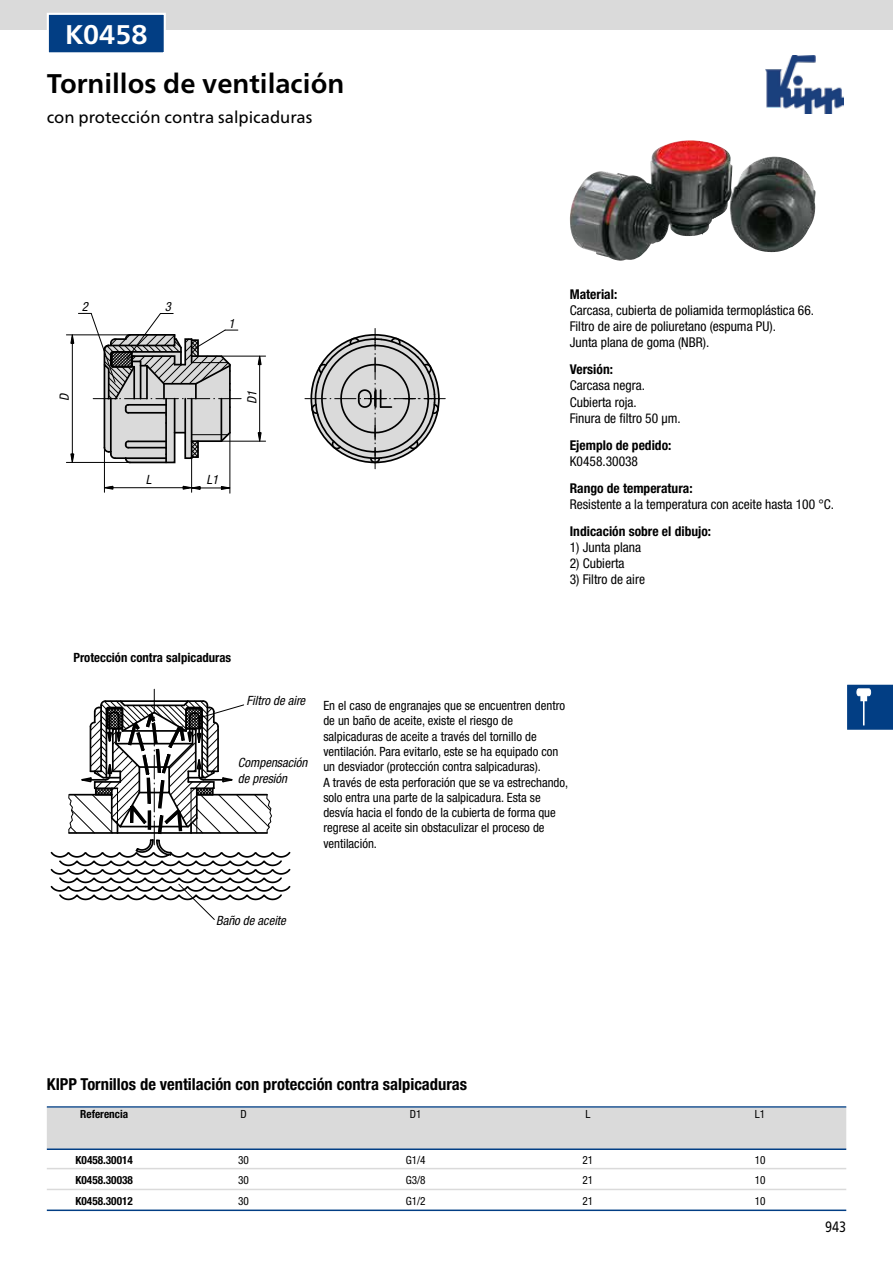
<style>
.page{position:relative;width:893px;height:1263px;background:#fff}
.page>*{position:absolute;margin:0;border:0;box-sizing:border-box;transform-origin:0 0}
.t1{font:700 27px "Frutiger Neue LTW1 G";color:#000}
.t2{font:700 27px "Frutiger Neue LTW1 G";color:#fff}
.t3{font:700 condensed 16.5px "Helvetica Neue LTW1 G";color:#000}
.t4{font:16.5px "Frutiger Neue LTW1 G";color:#000}
.t5{font:15px "Frutiger Neue LTW1 G";color:#000;scale:.81 1}
.t6{font:condensed 13.5px/16.2px "Helvetica Neue LTW1 G";color:#000}
.t7{font:700 condensed 13.5px "Helvetica Neue LTW1 G";color:#000}
.t8{font:condensed 12.75px/15.3px "Helvetica Neue LTW1 G";color:#000}
.t9{font:italic condensed 12.75px/15.3px "Helvetica Neue LTW1 G";color:#000}
.t10{font:700 condensed 12.75px "Helvetica Neue LTW1 G";color:#000}
.t11{font:700 condensed 11.25px "Helvetica Neue LTW1 G";color:#000}
.t12{font:condensed 11.25px "Helvetica Neue LTW1 G";color:#000}
</style>
<div class="page">
<img style="left:765px;top:55px;width:79px;height:58px">
<div style="left:0;top:0;width:893px;height:30px;background:#dadada"></div>
<svg style="left:847px;top:684px;width:46px;height:46px;background:#1d5291"></svg>
<img style="left:570px;top:140px;width:246px;height:121px">
<svg style="left:305px;top:328px;width:140px;height:141px"></svg>
<svg style="left:221px;top:485px;width:10px;height:5px"></svg>
<hr style="left:192px;top:487px;width:38px;height:1px;background:#000">
<hr style="left:229px;top:433px;width:1px;height:60px;background:#000">
<svg style="left:182px;top:485px;width:19px;height:5px"></svg>
<svg style="left:103px;top:485px;width:11px;height:5px"></svg>
<hr style="left:104px;top:487px;width:88px;height:1px;background:#000">
<hr style="left:104px;top:447px;width:1px;height:45px;background:#000">
<hr style="left:191px;top:454px;width:1px;height:38px;background:#000">
<svg style="left:257px;top:355px;width:5px;height:10px"></svg>
<svg style="left:257px;top:432px;width:5px;height:9px"></svg>
<hr style="left:259px;top:356px;width:1px;height:85px;background:#000">
<hr style="left:221px;top:441px;width:45px;height:1px;background:#000">
<hr style="left:221px;top:356px;width:45px;height:1px;background:#000">
<hr style="left:66px;top:462px;width:64px;height:1px;background:#000">
<hr style="left:66px;top:334px;width:64px;height:1px;background:#000">
<svg style="left:50px;top:689px;width:241px;height:231px"></svg>
<svg style="left:70px;top:312px;width:171px;height:155px"></svg>
<div style="left:48px;top:14px;width:117px;height:39px;background:#023e84"></div>
<div style="left:47px;top:13px;width:119px;height:41px;border:2px solid #fff"></div>
<hr style="left:47px;top:1106px;width:799px;height:2px;background:#023e84">
<div style="left:47px;top:1108px;width:799px;height:41px;background:#dadada"></div>
<hr style="left:47px;top:1148px;width:799px;height:2px;background:#023e84">
<hr style="left:47px;top:1168px;width:799px;height:1px;background:#dadada">
<hr style="left:47px;top:1189px;width:799px;height:1px;background:#dadada">
<hr style="left:47px;top:1209px;width:799px;height:2px;background:#023e84">
<h1 class="t2" style="left:65px;top:18px;width:84px">K0458</h1>
<h1 class="t1" style="left:47px;top:67px;width:299px">Tornillos de ventilación</h1>
<p class="t4" style="left:47px;top:105px;width:267px">con protección contra salpicaduras</p>
<p class="t9" style="left:82px;top:299px;width:8px">2</p>
<p class="t9" style="left:165px;top:299px;width:8px">3</p>
<p class="t9" style="left:57px;top:401px;width:10px;rotate:-90deg">D</p>
<p class="t9" style="left:229px;top:316px;width:8px">1</p>
<p class="t9" style="left:244px;top:404px;width:15px;rotate:-90deg">D1</p>
<p class="t9" style="left:146px;top:472px;width:7px">L</p>
<p class="t9" style="left:206px;top:472px;width:13px">L1</p>
<p class="t10" style="left:73px;top:650px;width:159px">Protección contra salpicaduras</p>
<p class="t7" style="left:570px;top:286px;width:49px">Material:</p>
<p class="t6" style="left:570px;top:302px;width:246px">Carcasa, cubierta de poliamida termoplástica 66.<br>Filtro de aire de poliuretano (espuma PU).<br>Junta plana de goma (NBR).</p>
<p class="t7" style="left:570px;top:361px;width:45px">Versión:</p>
<p class="t6" style="left:570px;top:378px;width:112px">Carcasa negra.<br>Cubierta roja.<br>Finura de filtro 50 µm.</p>
<p class="t7" style="left:570px;top:437px;width:103px">Ejemplo de pedido:</p>
<p class="t6" style="left:570px;top:453px;width:70px">K0458.30038</p>
<p class="t7" style="left:570px;top:480px;width:124px">Rango de temperatura:</p>
<p class="t6" style="left:570px;top:496px;width:266px">Resistente a la temperatura con aceite hasta 100 °C.</p>
<p class="t7" style="left:570px;top:523px;width:143px">Indicación sobre el dibujo:</p>
<p class="t6" style="left:570px;top:539px;width:73px">1) Junta plana</p>
<p class="t6" style="left:570px;top:555px;width:56px">2) Cubierta</p>
<p class="t6" style="left:570px;top:571px;width:77px">3) Filtro de aire</p>
<p class="t9" style="left:247px;top:693px;width:60px">Filtro de aire</p>
<p class="t9" style="left:238px;top:755px;width:71px">Compensación de presión</p>
<p class="t8" style="left:323px;top:698px;width:246px">En el caso de engranajes que se encuentren dentro de un baño de aceite, existe el riesgo de salpicaduras de aceite a través del tornillo de ventilación. Para evitarlo, este se ha equipado con un desviador (protección contra salpicaduras).<br>A través de esta perforación que se va estrechando, solo entra una parte de la salpicadura. Esta se desvía hacia el fondo de la cubierta de forma que regrese al aceite sin obstaculizar el proceso de ventilación.</p>
<p class="t9" style="left:216px;top:913px;width:71px">Baño de aceite</p>
<p class="t3" style="left:47px;top:1074px;width:422px">KIPP Tornillos de ventilación con protección contra salpicaduras</p>
<p class="t11" style="left:80px;top:1107px;width:49px">Referencia</p>
<p class="t12" style="left:240px;top:1107px;width:8px">D</p>
<p class="t12" style="left:410px;top:1107px;width:13px">D1</p>
<p class="t12" style="left:585px;top:1107px;width:6px">L</p>
<p class="t12" style="left:755px;top:1107px;width:12px">L1</p>
<p class="t11" style="left:76px;top:1153px;width:59px">K0458.30014</p>
<p class="t12" style="left:238px;top:1153px;width:12px">30</p>
<p class="t12" style="left:406px;top:1153px;width:21px">G1/4</p>
<p class="t12" style="left:582px;top:1153px;width:12px">21</p>
<p class="t12" style="left:755px;top:1153px;width:12px">10</p>
<p class="t11" style="left:76px;top:1174px;width:59px">K0458.30038</p>
<p class="t12" style="left:238px;top:1174px;width:12px">30</p>
<p class="t12" style="left:406px;top:1174px;width:21px">G3/8</p>
<p class="t12" style="left:582px;top:1174px;width:12px">21</p>
<p class="t12" style="left:755px;top:1174px;width:12px">10</p>
<p class="t11" style="left:76px;top:1194px;width:59px">K0458.30012</p>
<p class="t12" style="left:238px;top:1195px;width:12px">30</p>
<p class="t12" style="left:406px;top:1195px;width:21px">G1/2</p>
<p class="t12" style="left:582px;top:1195px;width:12px">21</p>
<p class="t12" style="left:755px;top:1195px;width:12px">10</p>
<p class="t5" style="left:825px;top:1215px;width:27px">943</p>
</div>
